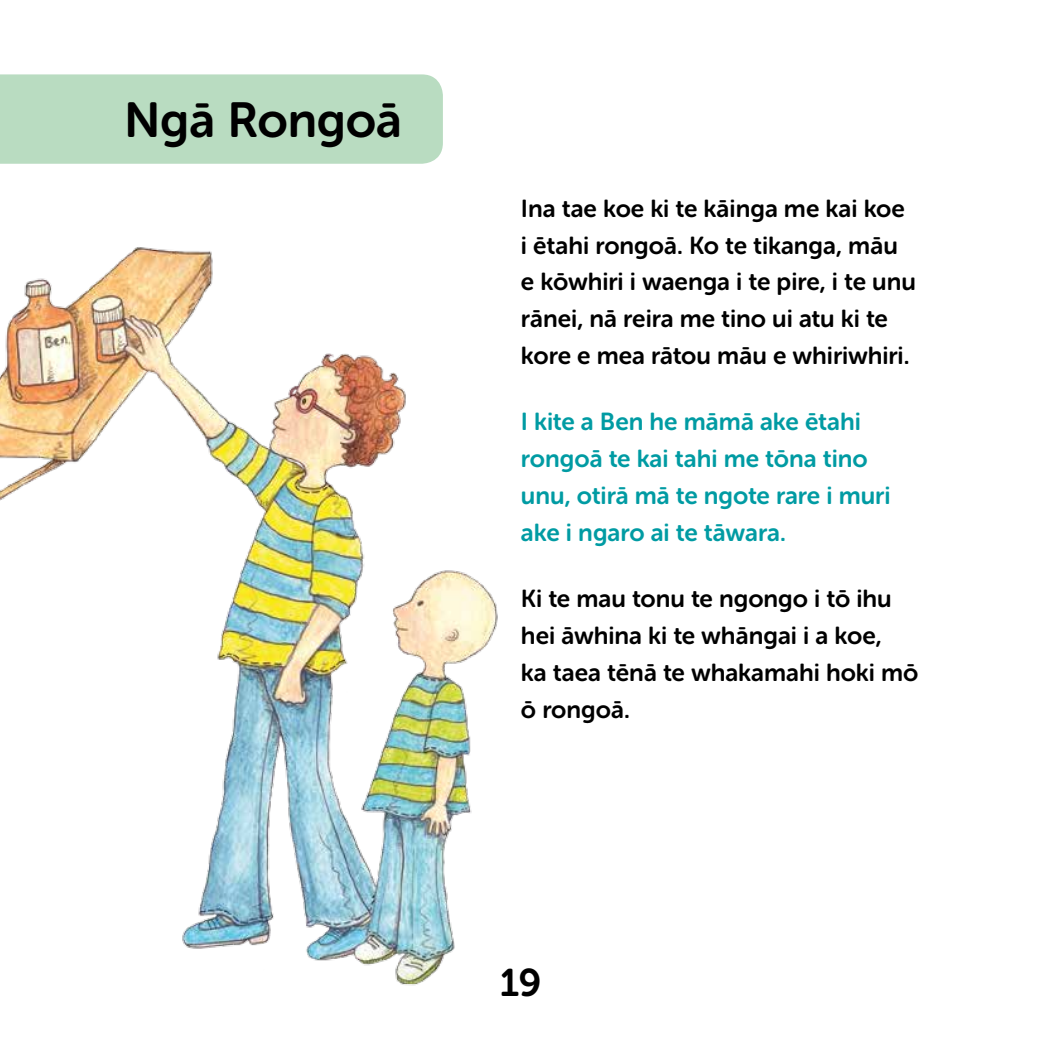
<style>
.page{position:relative;width:1042px;height:1042px;background:#fff}
.page>*{position:absolute;margin:0;border:0;box-sizing:border-box;transform-origin:0 0}
.t1{font:49px "Museo Sans Rounded 700";letter-spacing:-.005em;color:#000}
.t2{font:38.5px "Museo Sans Rounded 700";color:#000}
.t3{font:24.5px/36.8px "Museo Sans Rounded 700";color:#000}
.t4{font:24.5px/36.8px "Museo Sans Rounded 700";color:#009ba3}
</style>
<div class="page">
<img style="left:0;top:247px;width:498px;height:739px">
<div style="left:0;top:74px;width:443px;height:90px;background:#b9dcc1"></div>
<h1 class="t1" style="left:124px;top:93px;width:279px">Ngā Rongoā</h1>
<p class="t3" style="left:521px;top:190px;width:396px">Ina tae koe ki te kāinga me kai koe i ētahi rongoā. Ko te tikanga, māu e kōwhiri i waenga i te pire, i te unu rānei, nā reira me tino ui atu ki te kore e mea rātou māu e whiriwhiri.</p>
<p class="t4" style="left:521px;top:404px;width:371px">I kite a Ben he māmā ake ētahi rongoā te kai tahi me tōna tino unu, otirā mā te ngote rare i muri ake i ngaro ai te tāwara.</p>
<p class="t3" style="left:521px;top:580px;width:399px">Ki te mau tonu te ngongo i tō ihu hei āwhina ki te whāngai i a koe,<br>ka taea tēnā te whakamahi hoki mō ō rongoā.</p>
<h2 class="t2" style="left:500px;top:961px;width:43px">19</h2>
</div>
